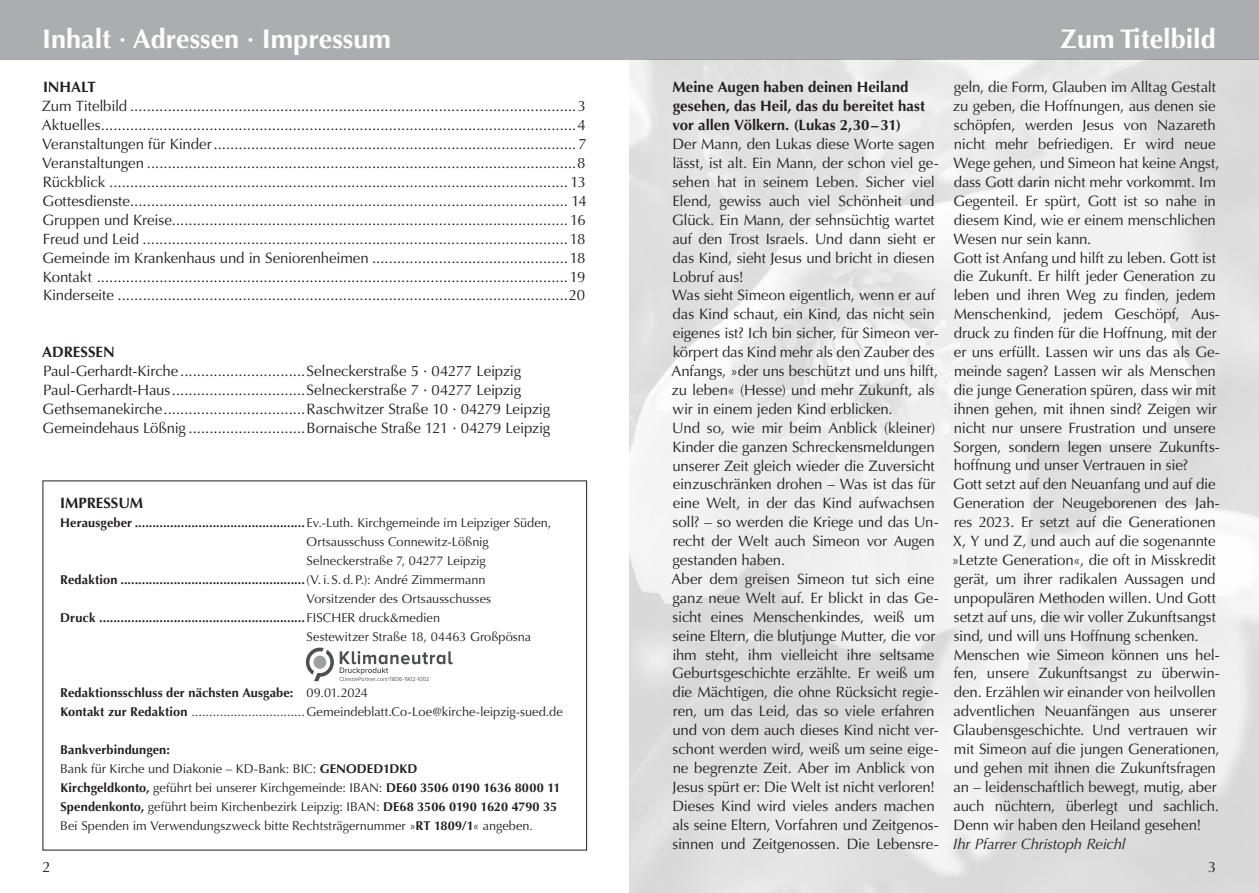
<style>
.page{position:relative;width:1259px;height:893px;background:#fff}
.page>*{position:absolute;margin:0;border:0;box-sizing:border-box;transform-origin:0 0}
.t1{font:700 27px "Optima";color:#fff}
.t2{font:15px/18.9px "Optima";letter-spacing:-.01em;color:#231f20}
.t3{font:700 15px/18.9px "Optima";color:#231f20}
.t4{font:italic 15px "Optima";letter-spacing:-.01em;color:#231f20}
.t5{font:12.75px/18.9px "Optima";color:#231f20}
.t6{font:700 12.75px "Optima";letter-spacing:.01em;color:#231f20}
.s1{font-weight:400}
.s2{font-weight:700}
</style>
<div class="page">
<div style="left:0;top:0;width:1259px;height:60px;background:#acadb1"></div>
<svg style="left:306px;top:648px;width:28px;height:33px"></svg>
<svg style="left:340px;top:651px;width:113px;height:30px"></svg>
<h1 class="t1" style="left:42px;top:23px;width:350px">Inhalt · Adressen · Impressum</h1>
<p class="t3" style="left:43px;top:78px;width:54px">INHALT</p>
<p class="t2" style="left:42px;top:97px;width:546px;text-align:justify">Zum Titelbild ...........................................................................................................3<br>Aktuelles..................................................................................................................4<br>Veranstaltungen für Kinder.......................................................................................7<br>Veranstaltungen .......................................................................................................8<br>Rückblick .............................................................................................................. 13<br>Gottesdienste</p>
<p class="t2" style="left:43px;top:192px;width:546px;text-align:justify;text-indent:529px">14<br>Gruppen und Kreise............................................................................................... 16<br>Freud und Leid ......................................................................................................18<br>Gemeinde im Krankenhaus und in Seniorenheimen ...............................................18<br>Kontakt .................................................................................................................19<br>Kinderseite ............................................................................................................20</p>
<p class="t3" style="left:42px;top:343px;width:74px">ADRESSEN</p>
<p class="t2" style="left:43px;top:362px;width:509px">Paul-Gerhardt-Kirche..............................Selneckerstraße 5 · 04277 Leipzig Paul-Gerhardt-Haus................................Selneckerstraße 7 · 04277 Leipzig Gethsemanekirche..................................Raschwitzer Straße 10 · 04279 Leipzig Gemeindehaus Lößnig ............................Bornaische Straße 121 · 04279 Leipzig</p>
<p class="t3" style="left:60px;top:494px;width:85px">IMPRESSUM</p>
<p class="t6" style="left:60px;top:515px;width:492px">Herausgeber ................................................ <span class="s1">Ev.-Luth. Kirchgemeinde im Leipziger Süden,</span></p>
<p class="t5" style="left:307px;top:532px;width:184px">Ortsausschuss Connewitz-Lößnig</p>
<p class="t5" style="left:307px;top:551px;width:181px">Selneckerstraße 7, 04277 Leipzig</p>
<p class="t6" style="left:60px;top:572px;width:427px">Redaktion ....................................................<span class="s1">(V.i.S.d.P.): André Zimmermann</span></p>
<p class="t5" style="left:307px;top:589px;width:186px">Vorsitzender des Ortsausschusses</p>
<p class="t6" style="left:60px;top:610px;width:381px">Druck .......................................................... <span class="s1">FISCHER druck&amp;medien</span></p>
<p class="t5" style="left:307px;top:627px;width:226px">Sestewitzer Straße 18, 04463 Großpösna</p>
<p class="t5" style="left:60px;top:684px;width:504px"><span class="s2">Redaktionsschluss der nächsten Ausgabe:</span> 09.01.2024<br><span class="s2">Kontakt zur Redaktion</span> ................................Gemeindeblatt.Co-Loe@kirche-leipzig-sued.de</p>
<p class="t5" style="left:60px;top:740px;width:502px"><span class="s2">Bankverbindungen:<br></span>Bank für Kirche und Diakonie – KD-Bank: BIC: <span class="s2">GENODED1DKD<br>Kirchgeldkonto,</span> geführt bei unserer Kirchgemeinde: IBAN: <span class="s2">DE60 3506 0190 1636 8000 11<br>Spendenkonto,</span> geführt beim Kirchenbezirk Leipzig: IBAN: <span class="s2">DE68 3506 0190 1620 4790 35<br></span>Bei Spenden im Verwendungszweck bitte Rechtsträgernummer »<span class="s2">RT 1809/1</span>« angeben.</p>
<p class="t3" style="left:672px;top:78px;width:254px">Meine Augen haben deinen Heiland gesehen, das Heil, das du bereitet hast vor allen Völkern. (Lukas 2,30–31)</p>
<p class="t2" style="left:671px;top:135px;width:269px">Der Mann, den Lukas diese Worte sagen lässt, ist alt. Ein Mann, der schon viel ge&shy;sehen hat in seinem Leben. Sicher viel Elend, gewiss auch viel Schönheit und Glück. Ein Mann, der sehnsüchtig wartet auf den Trost Israels. Und dann sieht er das Kind, sieht Jesus und bricht in diesen Lobruf aus!<br>Was sieht Simeon eigentlich, wenn er auf das Kind schaut, ein Kind, das nicht sein eigenes ist? Ich bin sicher, für Simeon ver&shy;körpert das Kind mehr als den Zauber des Anfangs, »der uns beschützt und uns hilft, zu leben« (Hesse) und mehr Zukunft, als wir in einem jeden Kind erblicken.<br>Und so, wie mir beim Anblick (kleiner)<br>Kinder die ganzen Schreckensmeldungen unserer Zeit gleich wieder die Zuversicht einzuschränken drohen – Was ist das für eine Welt, in der das Kind aufwachsen soll? – so werden die Kriege und das Un&shy;recht der Welt auch Simeon vor Augen gestanden haben.<br>Aber dem greisen Simeon tut sich eine ganz neue Welt auf. Er blickt in das Ge&shy;sicht eines Menschenkindes, weiß um seine Eltern, die blutjunge Mutter, die vor ihm steht, ihm vielleicht ihre seltsame Geburtsgeschichte erzählte. Er weiß um die Mächtigen, die ohne Rücksicht regie&shy;ren, um das Leid, das so viele erfahren und von dem auch dieses Kind nicht ver&shy;schont werden wird, weiß um seine eige&shy;ne begrenzte Zeit. Aber im Anblick von Jesus spürt er: Die Welt ist nicht verloren!<br>Dieses Kind wird vieles anders machen als seine Eltern, Vorfahren und Zeitgenos&shy;sinnen und Zeitgenossen. Die Lebensre-</p>
<h1 class="t1" style="left:1060px;top:23px;width:157px">Zum Titelbild</h1>
<p class="t2" style="left:952px;top:78px;width:269px">geln, die Form, Glauben im Alltag Gestalt zu geben, die Hoffnungen, aus denen sie schöpfen, werden Jesus von Nazareth nicht mehr befriedigen. Er wird neue Wege gehen, und Simeon hat keine Angst, dass Gott darin nicht mehr vorkommt. Im Gegenteil. Er spürt, Gott ist so nahe in diesem Kind, wie er einem menschlichen Wesen nur sein kann.<br>Gott ist Anfang und hilft zu leben. Gott ist die Zukunft. Er hilft jeder Generation zu leben und ihren Weg zu finden, jedem Menschenkind, jedem Geschöpf, Aus&shy;druck zu finden für die Hoffnung, mit der er uns erfüllt. Lassen wir uns das als Ge&shy;meinde sagen? Lassen wir als Menschen die junge Generation spüren, dass wir mit ihnen gehen, mit ihnen sind? Zeigen wir nicht nur unsere Frustration und unsere Sorgen, sondern legen unsere Zukunfts&shy;hoffnung und unser Vertrauen in sie?<br>Gott setzt auf den Neuanfang und auf die Generation der Neugeborenen des Jah&shy;res 2023. Er setzt auf die Generationen X, Y und Z, und auch auf die sogenannte »Letzte Generation«, die oft in Misskredit gerät, um ihrer radikalen Aussagen und unpopulären Methoden willen. Und Gott setzt auf uns, die wir voller Zukunftsangst sind, und will uns Hoffnung schenken.<br>Menschen wie Simeon können uns hel&shy;fen, unsere Zukunftsangst zu überwin&shy;den. Erzählen wir einander von heilvollen adventlichen Neuanfängen aus unserer Glaubensgeschichte. Und vertrauen wir mit Simeon auf die jungen Generationen, und gehen mit ihnen die Zukunftsfragen an – leidenschaftlich bewegt, mutig, aber auch nüchtern, überlegt und sachlich.<br>Denn wir haben den Heiland gesehen!</p>
<p class="t4" style="left:953px;top:835px;width:174px">Ihr Pfarrer Christoph Reichl</p>
<p class="t2" style="left:43px;top:857px;width:10px">2</p>
<p class="t2" style="left:1208px;top:857px;width:10px">3</p>
</div>
